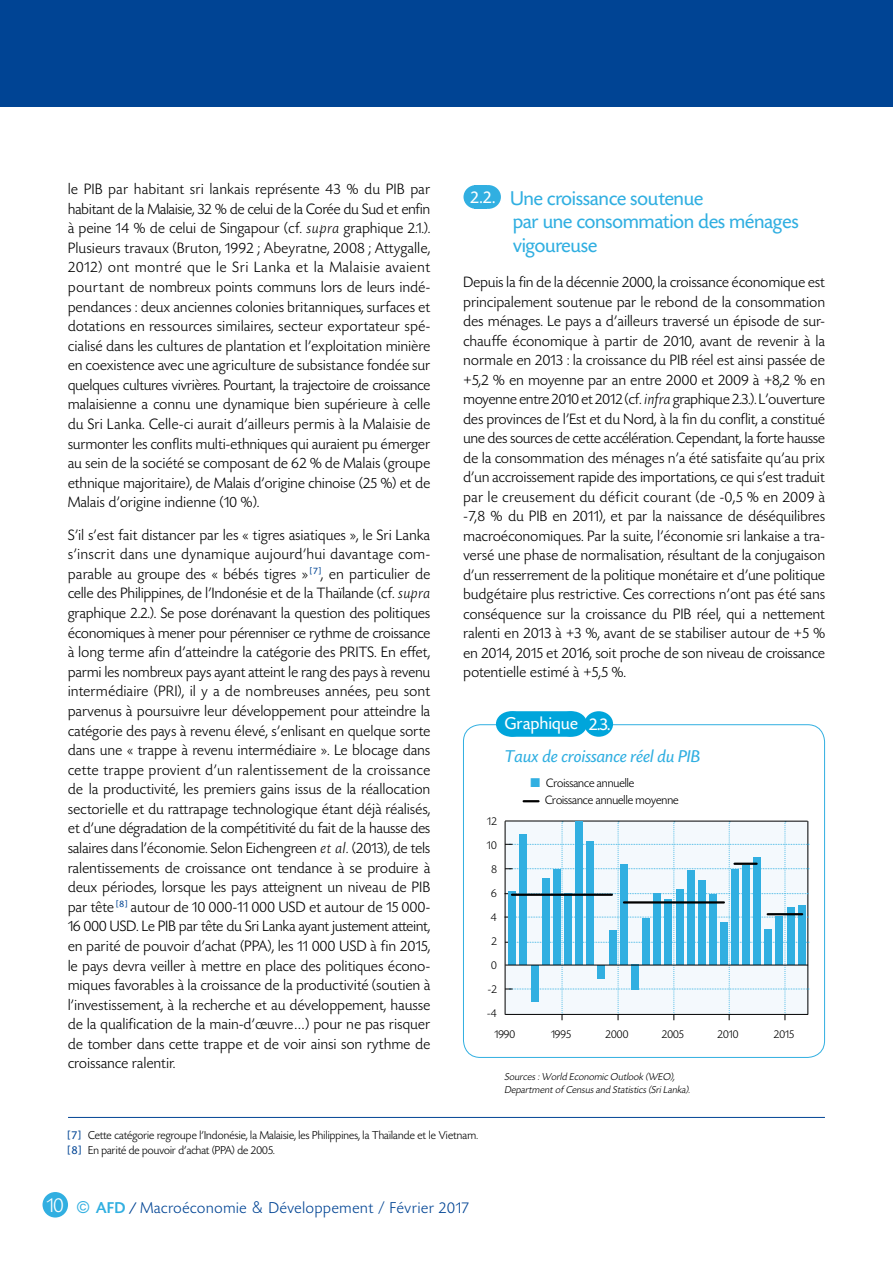
<style>
.page{position:relative;width:893px;height:1263px;background:#fff}
.page>*{position:absolute;margin:0;border:0;box-sizing:border-box;transform-origin:0 0}
.t1{font:21px/23.2px "Today SH";letter-spacing:.01em;color:#31afe1}
.t2{font:italic 18px "Today SH";letter-spacing:.01em;color:#31afe1;scale:1.1 1}
.Normal_e{font:18px "Today SH";letter-spacing:.025em;color:#fff}
.t3{font:300 16.5px "Today SH";letter-spacing:.05em;color:#004494}
.t4{font:300 15.75px/19.6px "Today SH";letter-spacing:.03em;color:#000;text-align:justify}
.t5{font:300 12.75px "Today SH";color:#000}
.t6{font:300 12px "Today SH";letter-spacing:.015em;color:#000}
.t7{font:italic 300 10.5px/12.8px "Today SH";color:#000}
.s1{font-family:"Today SBOP";font-style:italic}
.s2{font-family:"DIN"}
.s3{color:#31afe1}
.s4{font-weight:400;color:#004494}
.s5{font-size:21.3px;color:#fff}
.s6{font-family:"Gill Sans";font-weight:400;color:#31afe1}
.s7{font-weight:500;color:#31afe1}
.s8{font-weight:400;font-style:italic;font-size:15px}
</style>
<div class="page">
<div style="left:43px;top:1192px;width:25px;height:25px;background:#31afe1;border-radius:50%"></div>
<div style="left:0;top:0;width:893px;height:106px;background:#004494"></div>
<div style="left:474px;top:185px;width:13px;height:24px;background:#31afe1"></div>
<div style="left:463px;top:185px;width:26px;height:24px;background:#31afe1;border-radius:50%"></div>
<div style="left:476px;top:185px;width:25px;height:24px;background:#31afe1;border-radius:50%"></div>
<hr style="left:68px;top:1117px;width:757px;height:1px;background:#004494">
<div style="left:503px;top:711px;width:77px;height:26px;background:#00a5db;border-radius:10px"></div>
<div style="left:496px;top:711px;width:31px;height:26px;background:#00a5db;border-radius:50%"></div>
<div style="left:556px;top:711px;width:31px;height:26px;background:#00a5db;border-radius:50%"></div>
<div style="left:584px;top:711px;width:29px;height:26px;background:#00a5db;border-radius:50%"></div>
<svg style="left:524px;top:800px;width:14px;height:2px"></svg>
<svg style="left:504px;top:821px;width:305px;height:199px"></svg>
<div style="left:509px;top:892px;width:7px;height:73px;background:#31afe1"></div>
<div style="left:564px;top:893px;width:8px;height:72px;background:#31afe1"></div>
<div style="left:620px;top:864px;width:8px;height:101px;background:#31afe1"></div>
<div style="left:676px;top:890px;width:7px;height:75px;background:#31afe1"></div>
<div style="left:731px;top:869px;width:8px;height:96px;background:#31afe1"></div>
<div style="left:787px;top:907px;width:7px;height:58px;background:#31afe1"></div>
<div style="left:520px;top:835px;width:7px;height:130px;background:#31afe1"></div>
<div style="left:576px;top:821px;width:7px;height:144px;background:#31afe1"></div>
<div style="left:631px;top:965px;width:8px;height:25px;background:#31afe1"></div>
<div style="left:687px;top:870px;width:7px;height:95px;background:#31afe1"></div>
<div style="left:742px;top:865px;width:8px;height:100px;background:#31afe1"></div>
<div style="left:798px;top:905px;width:8px;height:60px;background:#31afe1"></div>
<div style="left:531px;top:965px;width:7px;height:37px;background:#31afe1"></div>
<div style="left:587px;top:841px;width:7px;height:124px;background:#31afe1"></div>
<div style="left:642px;top:918px;width:8px;height:47px;background:#31afe1"></div>
<div style="left:698px;top:880px;width:7px;height:85px;background:#31afe1"></div>
<div style="left:753px;top:858px;width:8px;height:107px;background:#31afe1"></div>
<div style="left:542px;top:878px;width:7px;height:87px;background:#31afe1"></div>
<div style="left:598px;top:965px;width:7px;height:13px;background:#31afe1"></div>
<div style="left:653px;top:893px;width:8px;height:72px;background:#31afe1"></div>
<div style="left:709px;top:895px;width:7px;height:70px;background:#31afe1"></div>
<div style="left:764px;top:929px;width:8px;height:36px;background:#31afe1"></div>
<div style="left:553px;top:869px;width:7px;height:96px;background:#31afe1"></div>
<div style="left:609px;top:930px;width:7px;height:35px;background:#31afe1"></div>
<div style="left:664px;top:899px;width:8px;height:66px;background:#31afe1"></div>
<div style="left:720px;top:922px;width:8px;height:43px;background:#31afe1"></div>
<div style="left:775px;top:916px;width:8px;height:49px;background:#31afe1"></div>
<hr style="left:505px;top:965px;width:303px;height:1px;background:#000">
<hr style="left:512px;top:893px;width:100px;height:3px;background:#000">
<hr style="left:624px;top:901px;width:100px;height:2px;background:#000">
<hr style="left:734px;top:863px;width:23px;height:2px;background:#000">
<hr style="left:768px;top:913px;width:34px;height:2px;background:#000">
<p class="t4" style="left:68px;top:180px;width:364px">le PIB par habitant sri lankais représente 43 % du PIB par habitant de la Malaisie, 32 % de celui de la Corée du Sud et enfin à peine 14 % de celui de Singapour (cf. <span class="s1">supra</span> graphique 2.1.).<br>Plusieurs travaux (Bruton, 1992 ; Abeyratne, 2008 ; Attygalle, 2012) ont montré que le Sri Lanka et la Malaisie avaient pourtant de nombreux points communs lors de leurs indé&shy;pendances : deux anciennes colonies britanniques, surfaces et dotations en ressources similaires, secteur exportateur spé&shy;cialisé dans les cultures de plantation et l’exploitation minière en coexistence avec une agriculture de subsistance fondée sur quelques cultures vivrières. Pourtant, la trajectoire de croissance malaisienne a connu une dynamique bien supérieure à celle du Sri Lanka. Celle-ci aurait d’ailleurs permis à la Malaisie de surmonter les conflits multi-ethniques qui auraient pu émerger au sein de la société se composant de 62 % de Malais (groupe ethnique majoritaire), de Malais d’origine chinoise (25 %) et de Malais d’origine indienne (10 %).</p>
<p class="t4" style="left:68px;top:525px;width:364px">S’il s’est fait distancer par les « tigres asiatiques », le Sri Lanka s’inscrit dans une dynamique aujourd’hui davantage com&shy;parable au groupe des « bébés tigres » <sup>[7]</sup>, en particulier de celle des Philippines, de l’Indonésie et de la Thaïlande (cf. <span class="s1">supra </span>graphique 2.2.). Se pose dorénavant la question des politiques économiques à mener pour pérenniser ce rythme de croissance à long terme afin d’atteindre la catégorie des PRITS. En effet, parmi les nombreux pays ayant atteint le rang des pays à revenu intermédiaire (PRI), il y a de nombreuses années, peu sont parvenus à poursuivre leur développement pour atteindre la catégorie des pays à revenu élevé, s’enlisant en quelque sorte dans une « trappe à revenu intermédiaire ». Le blocage dans cette trappe provient d’un ralentissement de la croissance de la productivité, les premiers gains issus de la réallocation sectorielle et du rattrapage technologique étant déjà réalisés, et d’une dégradation de la compétitivité du fait de la hausse des salaires dans l’économie. Selon Eichengreen <span class="s1">et al.</span> (2013), de tels ralentissements de croissance ont tendance à se produire à deux périodes, lorsque les pays atteignent un niveau de PIB par tête <sup>[8]</sup> autour de 10 000-11 000 USD et autour de 15 000- 16 000 USD. Le PIB par tête du Sri Lanka ayant justement atteint, en parité de pouvoir d’achat (PPA), les 11 000 USD à fin 2015, le pays devra veiller à mettre en place des politiques écono&shy;miques favorables à la croissance de la productivité (soutien à l’investissement, à la recherche et au développement, hausse de la qualification de la main-d’œuvre<span class="s2">…</span>) pour ne pas risquer de tomber dans cette trappe et de voir ainsi son rythme de croissance ralentir.</p>
<p class="Normal_e" style="left:470px;top:188px;width:26px">2.2.</p>
<p class="t1" style="left:510px;top:187px;width:290px">Une croissance soutenue<br>par une consommation des ménages vigoureuse</p>
<p class="t4" style="left:463px;top:273px;width:363px">Depuis la fin de la décennie 2000, la croissance économique est principalement soutenue par le rebond de la consommation des ménages. Le pays a d’ailleurs traversé un épisode de sur&shy;chauffe économique à partir de 2010, avant de revenir à la normale en 2013 : la croissance du PIB réel est ainsi passée de +5,2 % en moyenne par an entre 2000 et 2009 à +8,2 % en moyenne entre 2010 et 2012 (cf. <span class="s1">infra</span> graphique 2.3.). L’ouverture des provinces de l’Est et du Nord, à la fin du conflit, a constitué une des sources de cette accélération. Cependant, la forte hausse de la consommation des ménages n’a été satisfaite qu’au prix d’un accroissement rapide des importations, ce qui s’est traduit par le creusement du déficit courant (de -0,5 % en 2009 à -7,8 % du PIB en 2011), et par la naissance de déséquilibres macroéconomiques. Par la suite, l’économie sri lankaise a tra&shy;versé une phase de normalisation, résultant de la conjugaison d’un resserrement de la politique monétaire et d’une politique budgétaire plus restrictive. Ces corrections n’ont pas été sans conséquence sur la croissance du PIB réel, qui a nettement ralenti en 2013 à +3 %, avant de se stabiliser autour de +5 % en 2014, 2015 et 2016, soit proche de son niveau de croissance potentielle estimé à +5,5 %.</p>
<p class="Normal_e" style="left:505px;top:713px;width:75px">Graphique</p>
<p class="Normal_e" style="left:589px;top:715px;width:22px">2.3.</p>
<p class="t2" style="left:505px;top:747px;width:179px">Taux de croissance réel du PIB</p>
<p class="t5" style="left:530px;top:777px;width:105px"><span class="s3">■</span> Croissance annuelle</p>
<p class="t5" style="left:545px;top:793px;width:135px">Croissance annuelle moyenne</p>
<p class="t6" style="left:487px;top:815px;width:11px">12</p>
<p class="t6" style="left:487px;top:839px;width:11px">10</p>
<p class="t6" style="left:491px;top:863px;width:7px">8</p>
<p class="t6" style="left:491px;top:887px;width:7px">6</p>
<p class="t6" style="left:491px;top:911px;width:7px">4</p>
<p class="t6" style="left:491px;top:935px;width:7px">2</p>
<p class="t6" style="left:491px;top:959px;width:7px">0</p>
<p class="t6" style="left:488px;top:983px;width:11px">-2</p>
<p class="t6" style="left:487px;top:1007px;width:11px">-4</p>
<p class="t6" style="left:494px;top:1028px;width:22px">1990</p>
<p class="t6" style="left:551px;top:1028px;width:22px">1995</p>
<p class="t6" style="left:606px;top:1028px;width:24px">2000</p>
<p class="t6" style="left:662px;top:1028px;width:24px">2005</p>
<p class="t6" style="left:718px;top:1028px;width:22px">2010</p>
<p class="t6" style="left:774px;top:1028px;width:22px">2015</p>
<p class="t7" style="left:504px;top:1070px;width:189px">Sources :World Economic Outlook (WEO),<br>Departmentof Census and Statistics (SriLanka).</p>
<p class="t6" style="left:68px;top:1129px;width:412px"><span class="s4">[7]</span> Cette catégorie regroupe l’Indonésie, la Malaisie, les Philippines, la Thaïlande et le Vietnam.</p>
<p class="t6" style="left:68px;top:1144px;width:208px"><span class="s4">[8]</span> En parité de pouvoir d’achat (PPA) de 2005.</p>
<p class="t3" style="left:47px;top:1199px;width:424px"><span class="s5">10</span> <span class="s6">©</span> <span class="s7">AFD</span> <span class="s8">/</span> Macroéconomie <span class="s2">&amp;</span> Développement / Février 2017</p>
</div>
